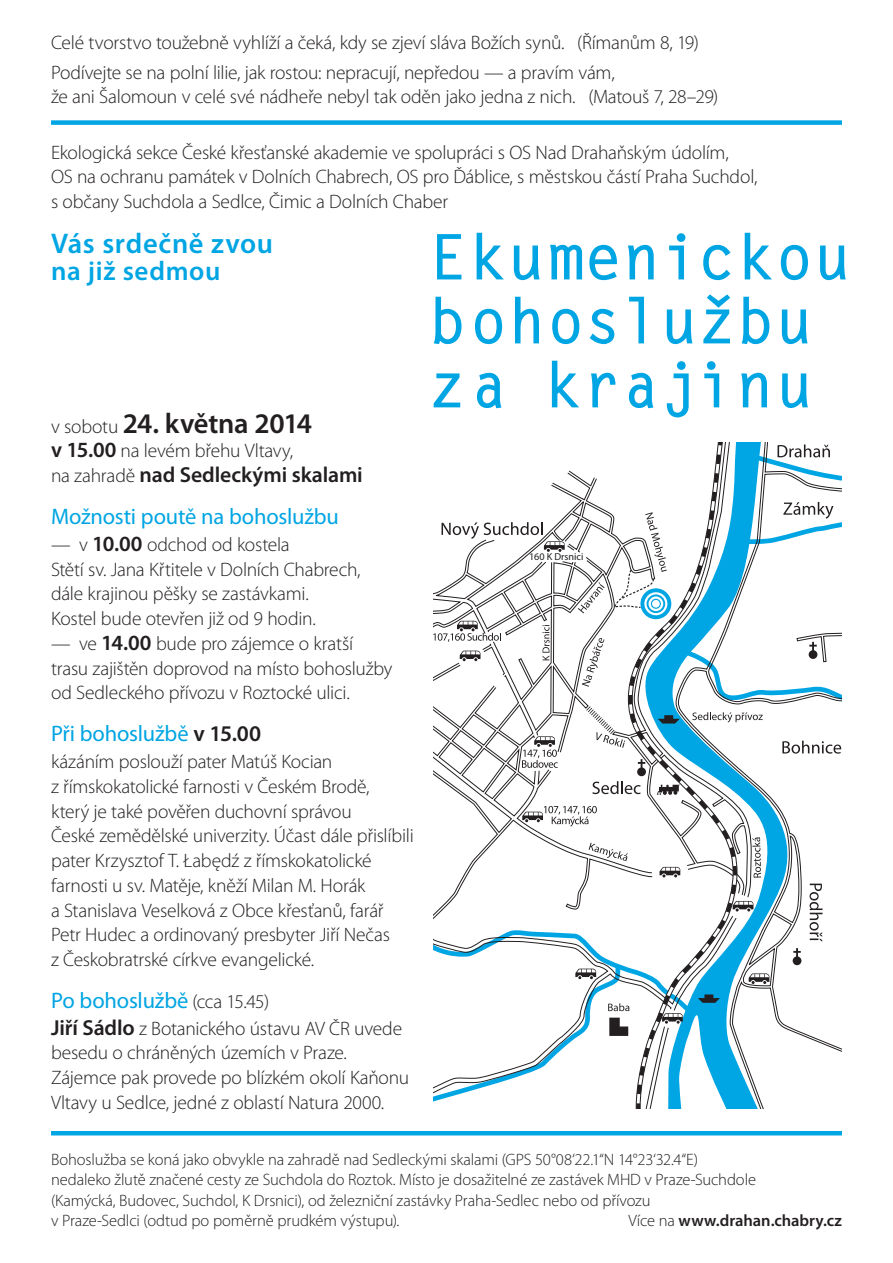
<style>
.page{position:relative;width:893px;height:1263px;background:#fff}
.page>*{position:absolute;margin:0;border:0;box-sizing:border-box;transform-origin:0 0}
.t1{font:600 28.5px "Myriad Pro";letter-spacing:-.015em;color:#231f20}
.t2{font:600 28.5px "Myriad Pro";letter-spacing:.025em;color:#00a5e3}
.t3{font:600 27px "Myriad Pro";letter-spacing:.025em;color:#00a5e3}
.t4{font:22.5px "Myriad Pro";letter-spacing:-.01em;color:#00a5e3}
.t5{font:600 21.75px "Myriad Pro";letter-spacing:-.005em;color:#231f20}
.t6{font:300 19.5px/24.8px "Myriad Pro";letter-spacing:-.015em;color:#231f20}
.t7{font:300 16.5px/20.2px "Myriad Pro";letter-spacing:-.005em;color:#231f20}
.t8{font:600 16.5px "Myriad Pro";letter-spacing:-.005em;color:#231f20}
.t9{font:10.2px "Myriad Pro";color:#231f20}
.s1{font-weight:300;font-size:19.5px}
.s2{font-weight:600;font-size:21.75px}
.s3{font-weight:600;color:#231f20}
.s4{font-weight:300;font-size:19.5px;color:#231f20}
.s5{font-weight:300}
</style>
<div class="page">
<svg style="left:434px;top:442px;width:408px;height:667px"></svg>
<svg style="left:809px;top:884px;width:13px;height:58px"></svg>
<svg style="left:589px;top:843px;width:33px;height:18px"></svg>
<svg style="left:752px;top:837px;width:9px;height:41px"></svg>
<svg style="left:753px;top:444px;width:89px;height:37px"></svg>
<svg style="left:622px;top:442px;width:120px;height:667px"></svg>
<svg style="left:628px;top:442px;width:110px;height:667px"></svg>
<svg style="left:659px;top:867px;width:21px;height:10px"></svg>
<svg style="left:749px;top:973px;width:20px;height:11px"></svg>
<svg style="left:522px;top:806px;width:75px;height:20px"></svg>
<svg style="left:793px;top:948px;width:8px;height:17px"></svg>
<svg style="left:434px;top:929px;width:286px;height:177px"></svg>
<svg style="left:733px;top:901px;width:20px;height:10px"></svg>
<svg style="left:434px;top:502px;width:408px;height:293px"></svg>
<div style="left:51px;top:120px;width:791px;height:5px;background:#00a5e3"></div>
<hr style="left:51px;top:1131px;width:791px;height:4px;background:#00a5e3">
<svg style="left:477px;top:233px;width:27px;height:46px"></svg>
<svg style="left:550px;top:245px;width:32px;height:34px"></svg>
<svg style="left:628px;top:245px;width:26px;height:34px"></svg>
<svg style="left:820px;top:245px;width:26px;height:35px"></svg>
<svg style="left:703px;top:245px;width:27px;height:35px"></svg>
<svg style="left:745px;top:233px;width:27px;height:46px"></svg>
<svg style="left:514px;top:245px;width:25px;height:35px"></svg>
<svg style="left:669px;top:245px;width:15px;height:34px"></svg>
<div style="left:677px;top:233px;width:8px;height:9px;background:#00a5e3;border-radius:50%"></div>
<svg style="left:437px;top:234px;width:24px;height:45px"></svg>
<svg style="left:703px;top:294px;width:27px;height:49px"></svg>
<svg style="left:629px;top:297px;width:15px;height:46px"></svg>
<svg style="left:515px;top:297px;width:24px;height:46px"></svg>
<svg style="left:667px;top:309px;width:25px;height:35px"></svg>
<svg style="left:782px;top:309px;width:25px;height:35px"></svg>
<svg style="left:590px;top:309px;width:24px;height:35px"></svg>
<div style="left:707px;top:361px;width:9px;height:9px;background:#00a5e3;border-radius:50%"></div>
<svg style="left:704px;top:373px;width:15px;height:34px"></svg>
<svg style="left:741px;top:373px;width:26px;height:34px"></svg>
<svg style="left:782px;top:373px;width:26px;height:35px"></svg>
<svg style="left:434px;top:373px;width:26px;height:34px"></svg>
<svg style="left:552px;top:361px;width:27px;height:46px"></svg>
<svg style="left:591px;top:373px;width:24px;height:34px"></svg>
<svg style="left:667px;top:361px;width:22px;height:56px"></svg>
<svg style="left:589px;top:245px;width:28px;height:35px"></svg>
<svg style="left:781px;top:245px;width:27px;height:35px"></svg>
<svg style="left:475px;top:309px;width:27px;height:35px"></svg>
<svg style="left:434px;top:297px;width:27px;height:47px"></svg>
<svg style="left:742px;top:297px;width:27px;height:47px"></svg>
<svg style="left:552px;top:309px;width:27px;height:35px"></svg>
<svg style="left:477px;top:373px;width:24px;height:35px"></svg>
<svg style="left:629px;top:373px;width:24px;height:35px"></svg>
<p class="t6" style="left:51px;top:27px;width:649px;line-height:30.5px">Celé tvorstvo toužebně vyhlíží a čeká, kdy se zjeví sláva Božích synů. (Římanům 8, 19)<br>Podívejte se na polní lilie, jak rostou: nepracují, nepředou — a pravím vám,</p>
<p class="t6" style="left:51px;top:84px;width:669px">že ani Šalomoun v celé své nádheře nebyl tak oděn jako jedna z nich. (Matouš 7, 28–29)</p>
<p class="t6" style="left:51px;top:140px;width:708px">Ekologická sekce České křesťanské akademie ve spolupráci s OS Nad Drahaňským údolím,<br>OS na ochranu památek v Dolních Chabrech, OS pro Ďáblice, s městskou částí Praha Suchdol, s občany Suchdola a Sedlce, Čimic a Dolních Chaber</p>
<h1 class="t2" style="left:51px;top:225px;width:224px">Vás srdečně zvou</h1>
<h2 class="t3" style="left:51px;top:254px;width:171px">na již sedmou</h2>
<h1 class="t1" style="left:51px;top:405px;width:262px"><span class="s1">v sobotu</span> 24. května 2014</h1>
<p class="t6" style="left:51px;top:438px;width:244px"><span class="s2">v 15.00</span> na levém břehu Vltavy,</p>
<p class="t5" style="left:51px;top:461px;width:313px"><span class="s1">na zahradě</span> nad Sedleckými skalami</p>
<p class="t4" style="left:51px;top:503px;width:289px">Možnosti poutě na bohoslužbu</p>
<p class="t6" style="left:51px;top:532px;width:311px">— v <span class="s2">10.00</span> odchod od kostela<br>Stětí sv. Jana Křtitele v Dolních Chabrech, dále krajinou pěšky se zastávkami.<br>Kostel bude otevřen již od 9 hodin.</p>
<p class="t6" style="left:51px;top:631px;width:343px">— ve <span class="s2">14.00</span> bude pro zájemce o kratší trasu zajištěn doprovod na místo bohoslužby od Sedleckého přívozu v Roztocké ulici.</p>
<p class="t4" style="left:51px;top:720px;width:212px">Při bohoslužbě <span class="s3">v 15.00</span></p>
<p class="t6" style="left:51px;top:749px;width:364px">kázáním poslouží pater Matúš Kocian<br>z římskokatolické farnosti v Českém Brodě,<br>který je také pověřen duchovní správou<br>České zemědělské univerzity. Účast dále přislíbili pater Krzysztof T. Łabędź z římskokatolické farnosti u sv. Matěje, kněží Milan M. Horák<br>a Stanislava Veselková z Obce křesťanů, farář Petr Hudec a ordinovaný presbyter Jiří Nečas<br>z Českobratrské církve evangelické.</p>
<p class="t4" style="left:51px;top:986px;width:220px">Po bohoslužbě <span class="s4">(cca 15.45)</span></p>
<p class="t6" style="left:51px;top:1016px;width:360px"><span class="s2">Jiří Sádlo</span> z Botanického ústavu AV ČR uvede besedu o chráněných územích v Praze.<br>Zájemce pak provede po blízkém okolí Kaňonu Vltavy u Sedlce, jedné z oblastí Natura 2000.</p>
<p class="t9" style="left:529px;top:550px;width:56px">160 K Drsnici</p>
<p class="t7" style="left:51px;top:1149px;width:707px">Bohoslužba se koná jako obvykle na zahradě nad Sedleckými skalami (GPS 50°08‘22.1“N 14°23‘32.4“E) nedaleko žlutě značené cesty ze Suchdola do Roztok. Místo je dosažitelné ze zastávek MHD v Praze-Suchdole (Kamýcká, Budovec, Suchdol, K Drsnici), od železniční zastávky Praha-Sedlec nebo od přívozu<br>v Praze-Sedlci (odtud po poměrně prudkém výstupu).</p>
<p class="t8" style="left:629px;top:1210px;width:215px"><span class="s5">Více na</span> www.drahan.chabry.cz</p>
</div>
